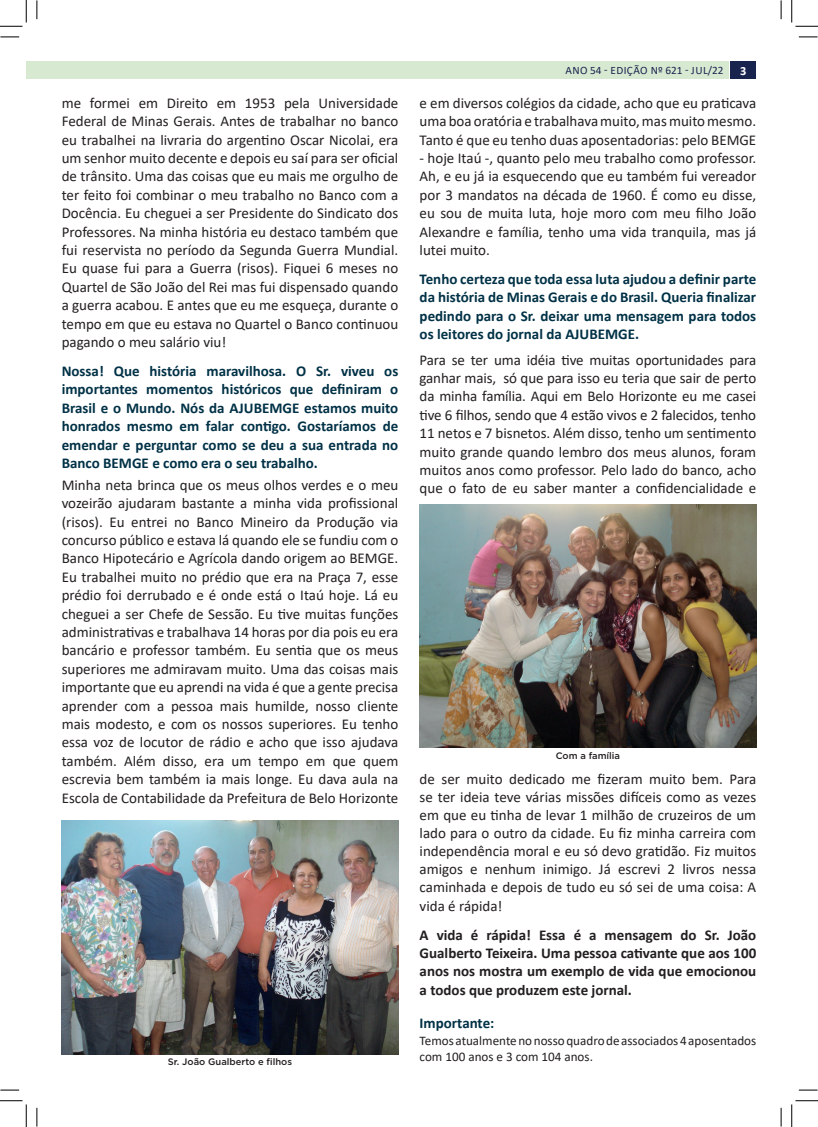
<style>
.page{position:relative;width:818px;height:1127px;background:#fff}
.page>*{position:absolute;margin:0;border:0;box-sizing:border-box;transform-origin:0 0}
.t1{font:15px/18.4px "Calibri";color:#231f20;text-align:justify}
.t2{font:700 15px/18.4px "Calibri";color:#003146;text-align:justify}
.t3{font:700 15px/18.4px "Calibri";color:#231f20;text-align:justify}
.t4{font:13.12px/16.9px "Calibri";color:#231f20}
.t5{font:700 12.5px "Calibri";color:#fff}
.t6{font:11.25px "Calibri";letter-spacing:.04em;color:#18244e}
.t7{font:500 9.38px "Gotham";color:#231f20}
</style>
<div class="page">
<div style="left:26px;top:62px;width:11px;height:17px;background:#d8e9d2"></div>
<div style="left:37px;top:62px;width:692px;height:17px;background:#d8e9d2"></div>
<div style="left:730px;top:62px;width:26px;height:17px;background:#18244e"></div>
<img style="left:62px;top:820px;width:336px;height:233px">
<img style="left:420px;top:504px;width:336px;height:243px">
<svg style="left:0;top:36px;width:19px;height:2px"></svg>
<svg style="left:799px;top:36px;width:18px;height:2px"></svg>
<svg style="left:0;top:1089px;width:19px;height:1px"></svg>
<svg style="left:799px;top:1089px;width:18px;height:1px"></svg>
<svg style="left:36px;top:0;width:2px;height:19px"></svg>
<svg style="left:36px;top:1107px;width:2px;height:19px"></svg>
<svg style="left:780px;top:0;width:2px;height:19px"></svg>
<svg style="left:780px;top:1107px;width:2px;height:19px"></svg>
<svg style="left:0;top:0;width:27px;height:27px"></svg>
<svg style="left:0;top:1100px;width:27px;height:26px"></svg>
<svg style="left:791px;top:0;width:27px;height:27px"></svg>
<svg style="left:791px;top:1100px;width:27px;height:26px"></svg>
<p class="t1" style="left:62px;top:93px;width:338px">me formei em Direito em 1953 pela Universidade Federal de Minas Gerais. Antes de trabalhar no banco eu trabalhei na livraria do argentino Oscar Nicolai, era um senhor muito decente e depois eu saí para ser oficial de trânsito. Uma das coisas que eu mais me orgulho de ter feito foi combinar o meu trabalho no Banco com a Docência. Eu cheguei a ser Presidente do Sindicato dos Professores. Na minha história eu destaco também que fui reservista no período da Segunda Guerra Mundial.<br>Eu quase fui para a Guerra (risos). Fiquei 6 meses no Quartel de São João del Rei mas fui dispensado quando a guerra acabou. E antes que eu me esqueça, durante o tempo em que eu estava no Quartel o Banco continuou pagando o meu salário viu!</p>
<p class="t2" style="left:62px;top:361px;width:338px">Nossa! Que história maravilhosa. O Sr. viveu os importantes momentos históricos que definiram o Brasil e o Mundo. Nós da AJUBEMGE estamos muito honrados mesmo em falar contigo. Gostaríamos de emendar e perguntar como se deu a sua entrada no Banco BEMGE e como era o seu trabalho.</p>
<p class="t1" style="left:62px;top:475px;width:338px">Minha neta brinca que os meus olhos verdes e o meu vozeirão ajudaram bastante a minha vida profissional (risos). Eu entrei no Banco Mineiro da Produção via concurso público e estava lá quando ele se fundiu com o Banco Hipotecário e Agrícola dando origem ao BEMGE.<br>Eu trabalhei muito no prédio que era na Praça 7, esse prédio foi derrubado e é onde está o Itaú hoje. Lá eu cheguei a ser Chefe de Sessão. Eu tive muitas funções administrativas e trabalhava 14 horas por dia pois eu era bancário e professor também. Eu sentia que os meus superiores me admiravam muito. Uma das coisas mais importante que eu aprendi na vida é que a gente precisa aprender com a pessoa mais humilde, nosso cliente mais modesto, e com os nossos superiores. Eu tenho essa voz de locutor de rádio e acho que isso ajudava também. Além disso, era um tempo em que quem escrevia bem também ia mais longe. Eu dava aula na Escola de Contabilidade da Prefeitura de Belo Horizonte</p>
<p class="t7" style="left:168px;top:1055px;width:126px">Sr. João Gualberto e filhos</p>
<p class="t6" style="left:565px;top:62px;width:160px">ANO 54 - EDIÇÃO Nº 621 - JUL/22</p>
<p class="t5" style="left:740px;top:62px;width:8px">3</p>
<p class="t1" style="left:420px;top:93px;width:338px">e em diversos colégios da cidade, acho que eu praticava uma boa oratória e trabalhava muito, mas muito mesmo.<br>Tanto é que eu tenho duas aposentadorias: pelo BEMGE</p>
<p class="t1" style="left:420px;top:148px;width:338px">- hoje Itaú -, quanto pelo meu trabalho como professor.<br>Ah, e eu já ia esquecendo que eu também fui vereador por 3 mandatos na década de 1960. É como eu disse, eu sou de muita luta, hoje moro com meu filho João Alexandre e família, tenho uma vida tranquila, mas já lutei muito.</p>
<p class="t2" style="left:420px;top:269px;width:338px">Tenho certeza que toda essa luta ajudou a definir parte da história de Minas Gerais e do Brasil. Queria finalizar pedindo para o Sr. deixar uma mensagem para todos os leitores do jornal da AJUBEMGE.</p>
<p class="t1" style="left:420px;top:350px;width:338px">Para se ter uma idéia tive muitas oportunidades para ganhar mais, só que para isso eu teria que sair de perto da minha família. Aqui em Belo Horizonte eu me casei tive 6 filhos, sendo que 4 estão vivos e 2 falecidos, tenho 11 netos e 7 bisnetos. Além disso, tenho um sentimento muito grande quando lembro dos meus alunos, foram muitos anos como professor. Pelo lado do banco, acho que o fato de eu saber manter a confidencialidade e</p>
<p class="t7" style="left:556px;top:749px;width:66px">Com a família</p>
<p class="t1" style="left:420px;top:769px;width:338px">de ser muito dedicado me fizeram muito bem. Para se ter ideia teve várias missões difíceis como as vezes em que eu tinha de levar 1 milhão de cruzeiros de um lado para o outro da cidade. Eu fiz minha carreira com independência moral e eu só devo gratidão. Fiz muitos amigos e nenhum inimigo. Já escrevi 2 livros nessa caminhada e depois de tudo eu só sei de uma coisa: A vida é rápida!</p>
<p class="t3" style="left:420px;top:925px;width:338px">A vida é rápida! Essa é a mensagem do Sr. João Gualberto Teixeira. Uma pessoa cativante que aos 100 anos nos mostra um exemplo de vida que emocionou a todos que produzem este jornal.</p>
<p class="t2" style="left:420px;top:1012px;width:76px">Importante:</p>
<p class="t4" style="left:420px;top:1031px;width:338px">Temos atualmente no nosso quadro de associados 4 aposentados com 100 anos e 3 com 104 anos.</p>
</div>
